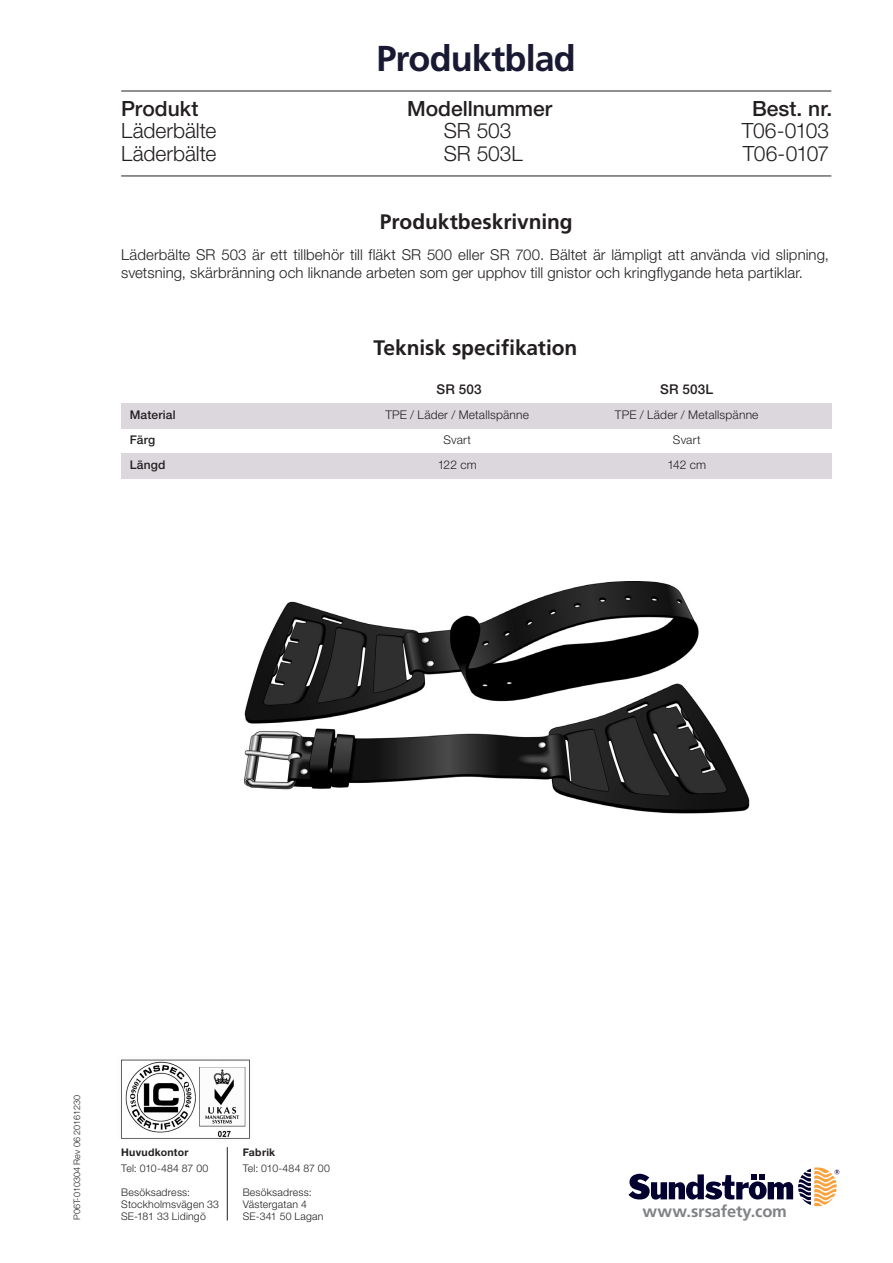
<style>
.page{position:relative;width:893px;height:1263px;background:#fff}
.page>*{position:absolute;margin:0;border:0;box-sizing:border-box;transform-origin:0 0}
.t1{font:700 36px "Frutiger LT Pro";letter-spacing:-.025em;color:#191933}
.t2{font:300 21px "Helvetica Neue LT Pro";letter-spacing:-.005em;color:#231f20}
.t3{font:700 21px "Frutiger LT Pro";letter-spacing:-.005em;color:#231f20}
.t4{font:500 21px "Helvetica Neue LT Pro";color:#231f20}
.t5{font:700 16.5px "Frutiger LT Pro";letter-spacing:-.005em;color:#808285}
.t6{font:300 15px/18px "Helvetica Neue LT Pro";letter-spacing:.005em;color:#231f20}
.t7{font:500 13.5px "Helvetica Neue LT Pro";letter-spacing:.015em;color:#231f20}
.t8{font:300 12px "Helvetica Neue LT Pro";letter-spacing:.015em;color:#231f20}
.t9{font:500 12px "Helvetica Neue LT Pro";letter-spacing:.02em;color:#231f20}
.t10{font:300 10.5px "Helvetica Neue LT Pro";letter-spacing:.015em;color:#231f20}
.t11{font:700 10.5px "Helvetica Neue LT Std";letter-spacing:.025em;color:#231f20}
.t12{font:300 9px "Helvetica Neue LT Pro";color:#231f20}
</style>
<div class="page">
<hr style="left:227px;top:1147px;width:1px;height:73px;background:#231f20">
<svg style="left:628px;top:1167px;width:211px;height:39px"></svg>
<img style="left:121px;top:1059px;width:129px;height:80px">
<hr style="left:121px;top:176px;width:710px;height:1px;background:#231f20">
<hr style="left:121px;top:91px;width:710px;height:1px;background:#231f20">
<div style="left:121px;top:403px;width:711px;height:25px;background:#dbd7dd"></div>
<div style="left:121px;top:453px;width:711px;height:25px;background:#dbd7dd"></div>
<img style="left:245px;top:581px;width:505px;height:232px">
<h1 class="t1" style="left:377px;top:37px;width:201px">Produktblad</h1>
<h2 class="t4" style="left:121px;top:96px;width:79px">Produkt</h2>
<h2 class="t4" style="left:407px;top:96px;width:147px">Modellnummer</h2>
<h2 class="t4" style="left:752px;top:96px;width:82px">Best. nr.</h2>
<h2 class="t2" style="left:121px;top:118px;width:97px">Läderbälte</h2>
<h2 class="t2" style="left:444px;top:118px;width:69px">SR 503</h2>
<h2 class="t2" style="left:742px;top:118px;width:89px">T06-0103</h2>
<h2 class="t2" style="left:121px;top:141px;width:97px">Läderbälte</h2>
<h2 class="t2" style="left:444px;top:141px;width:80px">SR 503L</h2>
<h2 class="t2" style="left:743px;top:141px;width:88px">T06-0107</h2>
<h2 class="t3" style="left:380px;top:210px;width:194px">Produktbeskrivning</h2>
<p class="t6" style="left:121px;top:245px;width:709px">Läderbälte SR 503 är ett tillbehör till fläkt SR 500 eller SR 700. Bältet är lämpligt att använda vid slipning, svetsning, skärbränning och liknande arbeten som ger upphov till gnistor och kringflygande heta partiklar.</p>
<h2 class="t3" style="left:373px;top:335px;width:205px">Teknisk specifikation</h2>
<p class="t7" style="left:436px;top:381px;width:47px">SR 503</p>
<p class="t7" style="left:660px;top:381px;width:55px">SR 503L</p>
<p class="t9" style="left:130px;top:408px;width:48px">Material</p>
<p class="t8" style="left:385px;top:408px;width:145px">TPE / Läder / Metallspänne</p>
<p class="t8" style="left:615px;top:408px;width:145px">TPE / Läder / Metallspänne</p>
<p class="t9" style="left:130px;top:433px;width:27px">Färg</p>
<p class="t8" style="left:443px;top:433px;width:29px">Svart</p>
<p class="t8" style="left:673px;top:433px;width:29px">Svart</p>
<p class="t9" style="left:130px;top:458px;width:37px">Längd</p>
<p class="t8" style="left:438px;top:458px;width:41px">122 cm</p>
<p class="t8" style="left:667px;top:458px;width:40px">142 cm</p>
<p class="t12" style="left:72px;top:1220px;width:127px;rotate:-90deg">P06T-010304 Rev 06 20161230</p>
<p class="t11" style="left:121px;top:1146px;width:69px">Huvudkontor</p>
<p class="t11" style="left:243px;top:1146px;width:34px">Fabrik</p>
<p class="t10" style="left:121px;top:1162px;width:89px">Tel: 010-484 87 00</p>
<p class="t10" style="left:243px;top:1162px;width:89px">Tel: 010-484 87 00</p>
<p class="t10" style="left:121px;top:1186px;width:70px">Besöksadress:</p>
<p class="t10" style="left:243px;top:1186px;width:70px">Besöksadress:</p>
<p class="t10" style="left:121px;top:1198px;width:99px">Stockholmsvägen 33</p>
<p class="t10" style="left:243px;top:1198px;width:66px">Västergatan 4</p>
<p class="t10" style="left:121px;top:1210px;width:86px">SE-181 33 Lidingö</p>
<p class="t10" style="left:243px;top:1210px;width:82px">SE-341 50 Lagan</p>
<p class="t5" style="left:642px;top:1202px;width:146px">www.srsafety.com</p>
</div>
